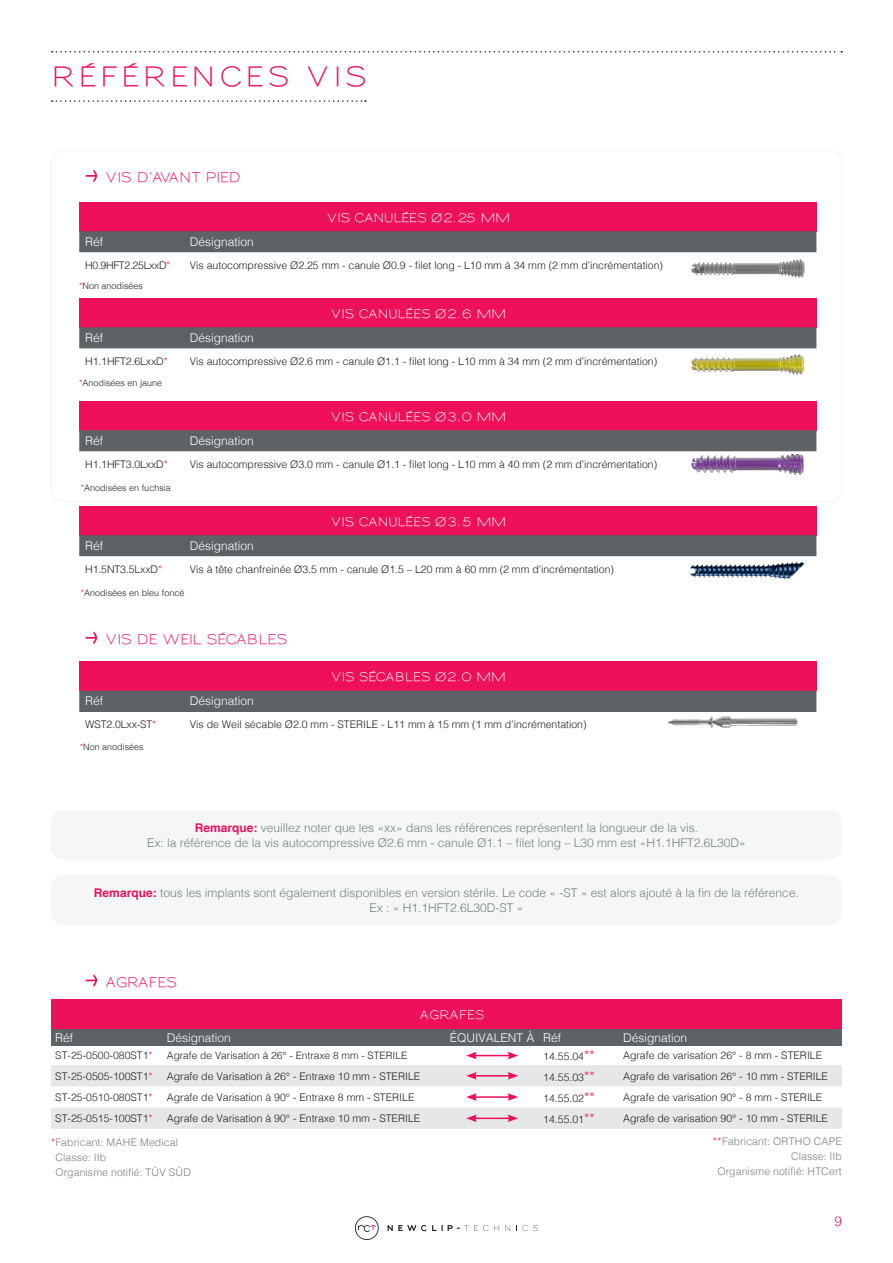
<style>
.page{position:relative;width:893px;height:1263px;background:#fff}
.page>*{position:absolute;margin:0;border:0;box-sizing:border-box;transform-origin:0 0}
.t1{font:600 27px "Sansumi";letter-spacing:.115em;color:#ee1059}
.titre3{font:600 13.5px "Sansumi";letter-spacing:-.02em;color:#ee1059}
.titre3-2{font:600 13.5px "Sansumi";letter-spacing:.015em;color:#ee1059}
.t2{font:300 13.5px "Helvetica";color:#ee1059}
.t3{font:300 12px "Helvetica";color:#797f84}
.TEXTE_TABLEAU{font:300 12px "Helvetica";color:#fff}
.t4{font:600 12px "Sansumi";letter-spacing:-.025em;color:#fff}
.t5{font:600 12px "Sansumi";letter-spacing:.035em;color:#fff}
.TEXTE_TABLEAU-2{font:300 10.5px "Helvetica";color:#231f20}
.t6{font:300 10.5px/15px "Helvetica";letter-spacing:.01em;color:#797f84}
.TEXTE_TABLEAU-3{font:300 10.5px "Helvetica";letter-spacing:-.03em;color:#231f20}
.t7{font:300 10.2px "Helvetica";color:#231f20}
.t8{font:300 9px "Helvetica";color:#231f20}
.s1{color:#ee1059}
.s2{color:#d91a5b}
.s3{font-weight:700;color:#ee1059}
.s4{font-size:13.5px;color:#ee1059}
</style>
<div class="page">
<svg style="left:52px;top:51px;width:790px;height:2px"></svg>
<svg style="left:355px;top:1216px;width:24px;height:24px"></svg>
<svg style="left:505px;top:1225px;width:5px;height:6px"></svg>
<svg style="left:516px;top:1225px;width:22px;height:6px"></svg>
<svg style="left:388px;top:1225px;width:111px;height:6px"></svg>
<svg style="left:52px;top:100px;width:314px;height:2px"></svg>
<div style="left:51px;top:810px;width:791px;height:50px;background:#f5f7f7;border-radius:13px"></div>
<div style="left:51px;top:875px;width:791px;height:50px;background:#f5f7f7;border-radius:13px"></div>
<div style="left:50px;top:150px;width:793px;height:352px;border:2px solid #f5f7f7;border-radius:13px"></div>
<svg style="left:85px;top:170px;width:12px;height:12px"></svg>
<svg style="left:85px;top:631px;width:12px;height:13px"></svg>
<div style="left:79px;top:202px;width:737px;height:29px;background:#ee1059"></div>
<svg style="left:79px;top:231px;width:737px;height:22px;background:#64666b"></svg>
<div style="left:79px;top:298px;width:737px;height:29px;background:#ee1059"></div>
<svg style="left:79px;top:327px;width:737px;height:22px;background:#636469"></svg>
<div style="left:79px;top:401px;width:737px;height:29px;background:#ee1059"></div>
<svg style="left:79px;top:430px;width:737px;height:45px"></svg>
<div style="left:79px;top:506px;width:737px;height:29px;background:#ee1059"></div>
<svg style="left:79px;top:535px;width:737px;height:22px;background:#64666b"></svg>
<div style="left:79px;top:662px;width:737px;height:29px;background:#ee1059"></div>
<div style="left:79px;top:691px;width:737px;height:21px;background:#5d6266"></div>
<img style="left:691px;top:259px;width:114px;height:19px">
<img style="left:691px;top:354px;width:113px;height:21px">
<img style="left:687px;top:454px;width:129px;height:20px">
<img style="left:668px;top:716px;width:130px;height:12px">
<div style="left:51px;top:999px;width:791px;height:30px;background:#ee1059"></div>
<div style="left:51px;top:1029px;width:791px;height:17px;background:#5d6266"></div>
<svg style="left:51px;top:1065px;width:791px;height:64px;fill:#e6e7e9"></svg>
<hr style="left:474px;top:1055px;width:36px;height:1px;background:#ee1059">
<svg style="left:466px;top:1052px;width:11px;height:7px"></svg>
<svg style="left:508px;top:1052px;width:10px;height:7px"></svg>
<hr style="left:474px;top:1075px;width:36px;height:1px;background:#ee1059">
<svg style="left:466px;top:1072px;width:11px;height:7px"></svg>
<svg style="left:508px;top:1072px;width:10px;height:7px"></svg>
<hr style="left:474px;top:1096px;width:36px;height:2px;background:#ee1059">
<svg style="left:466px;top:1093px;width:11px;height:8px"></svg>
<svg style="left:508px;top:1093px;width:10px;height:8px"></svg>
<hr style="left:474px;top:1117px;width:36px;height:2px;background:#ee1059">
<svg style="left:466px;top:1114px;width:11px;height:8px"></svg>
<svg style="left:508px;top:1114px;width:10px;height:8px"></svg>
<svg style="left:85px;top:974px;width:12px;height:13px"></svg>
<img style="left:688px;top:539px;width:129px;height:41px">
<p class="t1" style="left:51px;top:62px;width:317px">RÉFÉRENCES VIS</p>
<p class="titre3" style="left:106px;top:170px;width:136px">VIS D’AVANT PIED</p>
<p class="t4" style="left:327px;top:211px;width:184px">VIS CANULÉES Ø2.25 MM</p>
<p class="TEXTE_TABLEAU" style="left:85px;top:231px;width:20px">Réf</p>
<p class="TEXTE_TABLEAU" style="left:190px;top:231px;width:66px">Désignation</p>
<p class="TEXTE_TABLEAU-3" style="left:85px;top:256px;width:87px">H0.9HFT2.25LxxD<span class="s1">*</span></p>
<p class="TEXTE_TABLEAU-2" style="left:190px;top:256px;width:475px">Vis autocompressive Ø2.25 mm - canule Ø0.9 - filet long - L10 mm à 34 mm (2 mm d’incrémentation)</p>
<p class="t4" style="left:332px;top:308px;width:176px">VIS CANULÉES Ø2.6 MM</p>
<p class="TEXTE_TABLEAU" style="left:85px;top:327px;width:20px">Réf</p>
<p class="TEXTE_TABLEAU" style="left:190px;top:327px;width:66px">Désignation</p>
<p class="TEXTE_TABLEAU-2" style="left:85px;top:352px;width:84px">H1.1HFT2.6LxxD<span class="s1">*</span></p>
<p class="TEXTE_TABLEAU-2" style="left:190px;top:352px;width:469px">Vis autocompressive Ø2.6 mm - canule Ø1.1 - filet long - L10 mm à 34 mm (2 mm d’incrémentation)</p>
<p class="t8" style="left:79px;top:278px;width:66px"><span class="s2">*</span>Non anodisées</p>
<p class="t8" style="left:79px;top:375px;width:85px"><span class="s2">*</span>Anodisées en jaune</p>
<p class="t4" style="left:332px;top:410px;width:176px">VIS CANULÉES Ø3.0 MM</p>
<p class="TEXTE_TABLEAU" style="left:85px;top:430px;width:20px">Réf</p>
<p class="TEXTE_TABLEAU" style="left:190px;top:430px;width:66px">Désignation</p>
<p class="TEXTE_TABLEAU-2" style="left:85px;top:455px;width:84px">H1.1HFT3.0LxxD<span class="s1">*</span></p>
<p class="TEXTE_TABLEAU-2" style="left:190px;top:455px;width:469px">Vis autocompressive Ø3.0 mm - canule Ø1.1 - filet long - L10 mm à 40 mm (2 mm d’incrémentation)</p>
<p class="t8" style="left:81px;top:480px;width:92px"><span class="s2">*</span>Anodisées en fuchsia</p>
<p class="t4" style="left:332px;top:515px;width:176px">VIS CANULÉES Ø3.5 MM</p>
<p class="TEXTE_TABLEAU" style="left:85px;top:535px;width:20px">Réf</p>
<p class="TEXTE_TABLEAU" style="left:190px;top:535px;width:66px">Désignation</p>
<p class="TEXTE_TABLEAU-2" style="left:85px;top:560px;width:78px">H1.5NT3.5LxxD<span class="s1">*</span></p>
<p class="TEXTE_TABLEAU-2" style="left:190px;top:560px;width:426px">Vis à tête chanfreinée Ø3.5 mm - canule Ø1.5 – L20 mm à 60 mm (2 mm d’incrémentation)</p>
<p class="t8" style="left:81px;top:585px;width:105px"><span class="s2">*</span>Anodisées en bleu foncé</p>
<p class="titre3" style="left:106px;top:632px;width:183px">VIS DE WEIL SÉCABLES</p>
<p class="t4" style="left:332px;top:671px;width:176px">VIS SÉCABLES Ø2.0 MM</p>
<p class="TEXTE_TABLEAU" style="left:85px;top:691px;width:20px">Réf</p>
<p class="TEXTE_TABLEAU" style="left:190px;top:691px;width:66px">Désignation</p>
<p class="TEXTE_TABLEAU-2" style="left:85px;top:716px;width:73px">WST2.0Lxx-ST<span class="s1">*</span></p>
<p class="TEXTE_TABLEAU-2" style="left:190px;top:716px;width:398px">Vis de Weil sécable Ø2.0 mm - STERILE - L11 mm à 15 mm (1 mm d’incrémentation)</p>
<p class="t8" style="left:80px;top:739px;width:66px"><span class="s2">*</span>Non anodisées</p>
<p class="t3" style="left:195px;top:818px;width:505px"><span class="s3">Remarque:</span> veuillez noter que les «xx» dans les références représentent la longueur de la vis.</p>
<p class="t3" style="left:147px;top:832px;width:600px">Ex: la référence de la vis autocompressive Ø2.6 mm - canule Ø1.1 – filet long – L30 mm est «H1.1HFT2.6L30D»</p>
<p class="t3" style="left:94px;top:883px;width:706px"><span class="s3">Remarque:</span> tous les implants sont également disponibles en version stérile. Le code « -ST » est alors ajouté à la fin de la référence.</p>
<p class="t3" style="left:369px;top:897px;width:156px">Ex : « H1.1HFT2.6L30D-ST »</p>
<p class="titre3-2" style="left:106px;top:975px;width:72px">AGRAFES</p>
<p class="t5" style="left:420px;top:1009px;width:66px">AGRAFES</p>
<p class="TEXTE_TABLEAU" style="left:55px;top:1027px;width:20px">Réf</p>
<p class="TEXTE_TABLEAU" style="left:167px;top:1027px;width:66px">Désignation</p>
<p class="TEXTE_TABLEAU" style="left:450px;top:1027px;width:86px">ÉQUIVALENT À</p>
<p class="TEXTE_TABLEAU" style="left:543px;top:1027px;width:20px">Réf</p>
<p class="TEXTE_TABLEAU" style="left:623px;top:1027px;width:66px">Désignation</p>
<p class="TEXTE_TABLEAU-2" style="left:55px;top:1047px;width:99px">ST-25-0500-080ST1<span class="s1">*</span></p>
<p class="t7" style="left:167px;top:1047px;width:242px">Agrafe de Varisation à 26° - Entraxe 8 mm - STERILE</p>
<p class="TEXTE_TABLEAU-2" style="left:543px;top:1048px;width:53px">14.55.04<span class="s4">**</span></p>
<p class="TEXTE_TABLEAU-2" style="left:623px;top:1047px;width:201px">Agrafe de varisation 26° - 8 mm - STERILE</p>
<p class="TEXTE_TABLEAU-2" style="left:55px;top:1067px;width:99px">ST-25-0505-100ST1<span class="s1">*</span></p>
<p class="TEXTE_TABLEAU-2" style="left:167px;top:1067px;width:255px">Agrafe de Varisation à 26° - Entraxe 10 mm - STERILE</p>
<p class="TEXTE_TABLEAU-2" style="left:543px;top:1068px;width:53px">14.55.03<span class="s4">**</span></p>
<p class="TEXTE_TABLEAU-2" style="left:623px;top:1067px;width:206px">Agrafe de varisation 26° - 10 mm - STERILE</p>
<p class="TEXTE_TABLEAU-2" style="left:55px;top:1088px;width:99px">ST-25-0510-080ST1<span class="s1">*</span></p>
<p class="TEXTE_TABLEAU-2" style="left:167px;top:1088px;width:249px">Agrafe de Varisation à 90° - Entraxe 8 mm - STERILE</p>
<p class="TEXTE_TABLEAU-2" style="left:543px;top:1089px;width:53px">14.55.02<span class="s4">**</span></p>
<p class="TEXTE_TABLEAU-2" style="left:623px;top:1088px;width:201px">Agrafe de varisation 90° - 8 mm - STERILE</p>
<p class="TEXTE_TABLEAU-2" style="left:55px;top:1109px;width:99px">ST-25-0515-100ST1<span class="s1">*</span></p>
<p class="TEXTE_TABLEAU-2" style="left:167px;top:1109px;width:255px">Agrafe de Varisation à 90° - Entraxe 10 mm - STERILE</p>
<p class="TEXTE_TABLEAU-2" style="left:543px;top:1110px;width:53px">14.55.01<span class="s4">**</span></p>
<p class="TEXTE_TABLEAU-2" style="left:623px;top:1109px;width:206px">Agrafe de varisation 90° - 10 mm - STERILE</p>
<p class="t6" style="left:55px;top:1133px;width:137px;text-indent:-4px"><span class="s1">*</span>Fabricant: MAHE Medical<br>Classe: IIb<br>Organisme notifié: TÜV SÜD</p>
<p class="t6" style="left:713px;top:1133px;width:130px;text-align:right"><span class="s1">**</span>Fabricant: ORTHO CAPE<br>Classe: IIb<br>Organisme notifié: HTCert</p>
<p class="t2" style="left:834px;top:1209px;width:9px">9</p>
</div>
